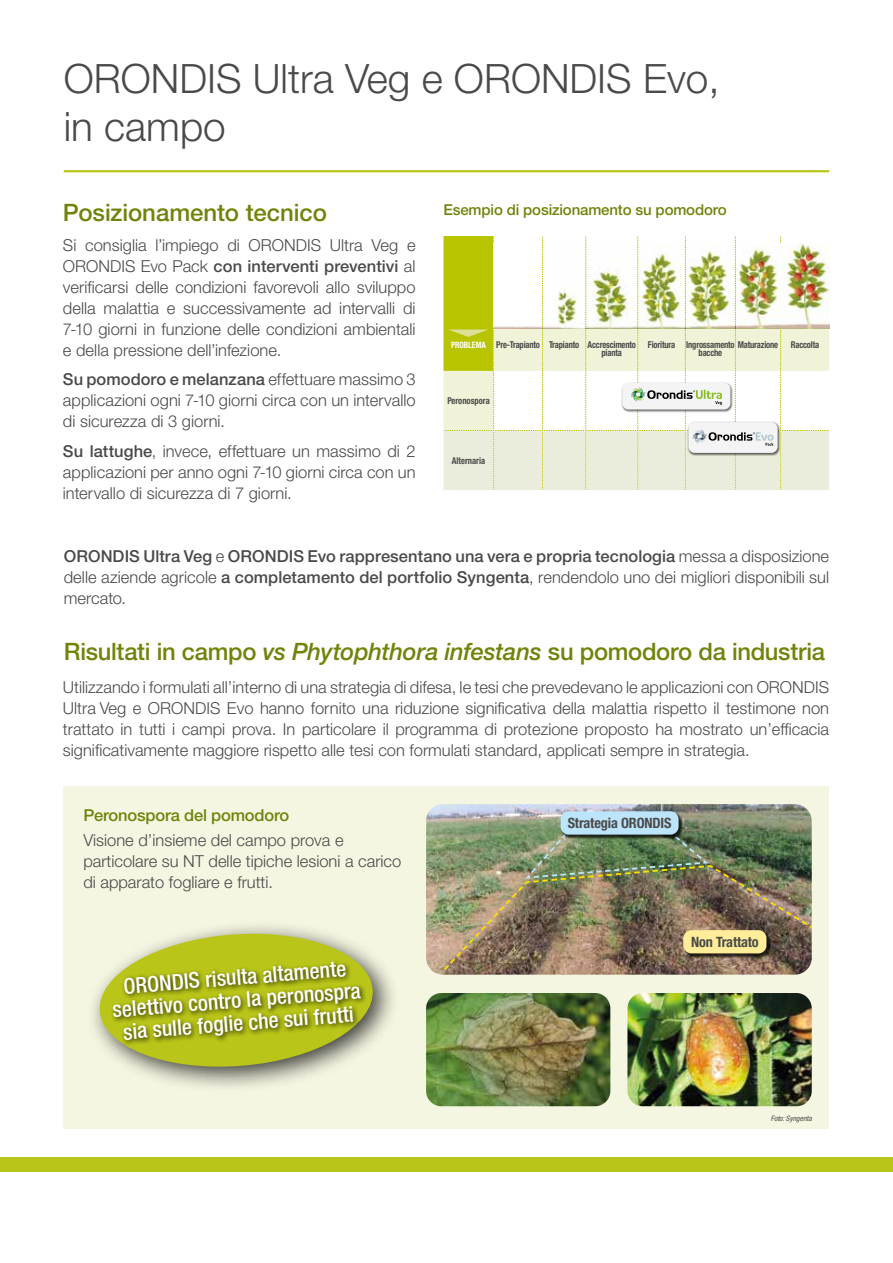
<style>
.page{position:relative;width:893px;height:1263px;background:#fff}
.page>*{position:absolute;margin:0;border:0;box-sizing:border-box;transform-origin:0 0}
.t1{font:300 40.5px/48px "Helvetica Neue LT Std";color:#4a4a49}
.t2{font:500 24px "Helvetica Neue LT Std";letter-spacing:-.01em;color:#70840a}
.t3{font:500 condensed 21.75px/22.8px "Helvetica Neue LT Std";color:#fff;text-align:center}
.t4{font:300 16.5px/21px "Helvetica Neue LT Std";color:#4a4a49;text-align:justify}
.t5{font:500 16.5px/21px "Helvetica Neue LT Std";letter-spacing:.005em;color:#4a4a49;text-align:justify}
.t6{font:500 16.5px "Helvetica Neue LT Std";letter-spacing:-.01em;color:#70840a}
.t7{font:500 15px "Helvetica Neue LT Std";letter-spacing:-.01em;color:#70840a}
.t8{font:700 condensed 14.25px "Helvetica Neue LT Std";letter-spacing:-.01em;color:#4a4a49}
.t9{font:700 condensed 9.45px/8.1px "Helvetica Neue LT Std";letter-spacing:-.02em;color:#4a4a49;scale:.9 1}
.t10{font:700 condensed 9.45px "Helvetica Neue LT Std";color:#4a4a49;scale:.9 1}
.t11{font:italic condensed 7.5px "Helvetica Neue LT Std";color:#4a4a49}
.s1{font-weight:500}
.s2{font-size:8.7px;color:#fff}
.s3{font-weight:300}
.s4{font-style:italic}
</style>
<div class="page">
<div style="left:64px;top:787px;width:765px;height:342px;background:#f5f6e2"></div>
<hr style="left:892px;top:0;width:1px;height:1225px;background:#eef0d0">
<img style="left:892px;top:842px;width:1px;height:315px">
<div style="left:0;top:1157px;width:893px;height:14px;background:#b9c518"></div>
<hr style="left:64px;top:170px;width:765px;height:2px;background:#b9c518">
<img style="left:426px;top:993px;width:184px;height:113px">
<img style="left:627px;top:993px;width:185px;height:113px">
<img style="left:429px;top:804px;width:380px;height:8px">
<svg style="left:561px;top:811px;width:118px;height:23px"></svg>
<img style="left:426px;top:812px;width:386px;height:163px">
<svg style="left:443px;top:236px;width:386px;height:254px"></svg>
<div style="left:86px;top:920px;width:313px;height:174px;background:#000;opacity:.75"></div>
<svg style="left:97px;top:929px;width:278px;height:143px"></svg>
<div style="left:110px;top:959px;width:257px;height:87px;background:#000;opacity:.75"></div>
<h1 class="t1" style="left:64px;top:53px;width:657px">ORONDIS Ultra Veg e ORONDIS Evo, in campo</h1>
<h2 class="t2" style="left:63px;top:198px;width:266px">Posizionamento tecnico</h2>
<p class="t4" style="left:63px;top:234px;width:354px">Si consiglia l’impiego di ORONDIS Ultra Veg e ORONDIS Evo Pack <span class="s1">con interventi preventivi</span> al verificarsi delle condizioni favorevoli allo sviluppo della malattia e successivamente ad intervalli di 7-10 giorni in funzione delle condizioni ambientali e della pressione dell’infezione.</p>
<p class="t4" style="left:63px;top:369px;width:354px"><span class="s1">Su pomodoro e melanzana</span> effettuare massimo 3 applicazioni ogni 7-10 giorni circa con un intervallo di sicurezza di 3 giorni.</p>
<p class="t4" style="left:63px;top:440px;width:354px"><span class="s1">Su lattughe</span>, invece, effettuare un massimo di 2 applicazioni per anno ogni 7-10 giorni circa con un intervallo di sicurezza di 7 giorni.</p>
<p class="t7" style="left:443px;top:201px;width:285px">Esempio di posizionamento su pomodoro</p>
<p class="t9" style="left:602px;top:340px;width:40px;text-indent:-151px"><span class="s2">PROBLEMA</span> Pre-Trapianto Trapianto Accrescimento pianta</p>
<p class="t9" style="left:648px;top:340px;width:146px;text-align:center">Fioritura Ingrossamento Maturazione bacche</p>
<p class="t9" style="left:791px;top:340px;width:33px">Raccolta</p>
<p class="t10" style="left:447px;top:395px;width:49px">Peronospora</p>
<p class="t10" style="left:452px;top:454px;width:39px">Alternaria</p>
<p class="t5" style="left:64px;top:546px;width:767px">ORONDIS Ultra Veg <span class="s3">e</span> ORONDIS Evo rappresentano una vera e propria tecnologia <span class="s3">messa a disposizione delle aziende agricole</span> a completamento del portfolio Syngenta<span class="s3">, rendendolo uno dei migliori disponibili sul mercato.</span></p>
<h2 class="t2" style="left:64px;top:637px;width:763px">Risultati in campo <span class="s4">vs Phytophthora infestans</span> su pomodoro da industria</h2>
<p class="t4" style="left:63px;top:676px;width:768px">Utilizzando i formulati all’interno di una strategia di difesa, le tesi che prevedevano le applicazioni con ORONDIS Ultra Veg e ORONDIS Evo hanno fornito una riduzione significativa della malattia rispetto il testimone non trattato in tutti i campi prova. In particolare il programma di protezione proposto ha mostrato un’efficacia significativamente maggiore rispetto alle tesi con formulati standard, applicati sempre in strategia.</p>
<p class="t6" style="left:83px;top:805px;width:207px">Peronospora del pomodoro</p>
<p class="t4" style="left:83px;top:829px;width:319px;text-align:left">Visione d’insieme del campo prova e particolare su NT delle tipiche lesioni a carico di apparato fogliare e frutti.</p>
<h3 class="t3" style="left:110px;top:976px;width:250px;rotate:-5deg">ORONDIS risulta altamente selettivo contro la peronospra sia sulle foglie che sui frutti</h3>
<p class="t8" style="left:568px;top:814px;width:105px">Strategia ORONDIS</p>
<p class="t8" style="left:691px;top:933px;width:69px">Non Trattato</p>
<p class="t11" style="left:771px;top:1114px;width:42px">Foto: Syngenta</p>
</div>
